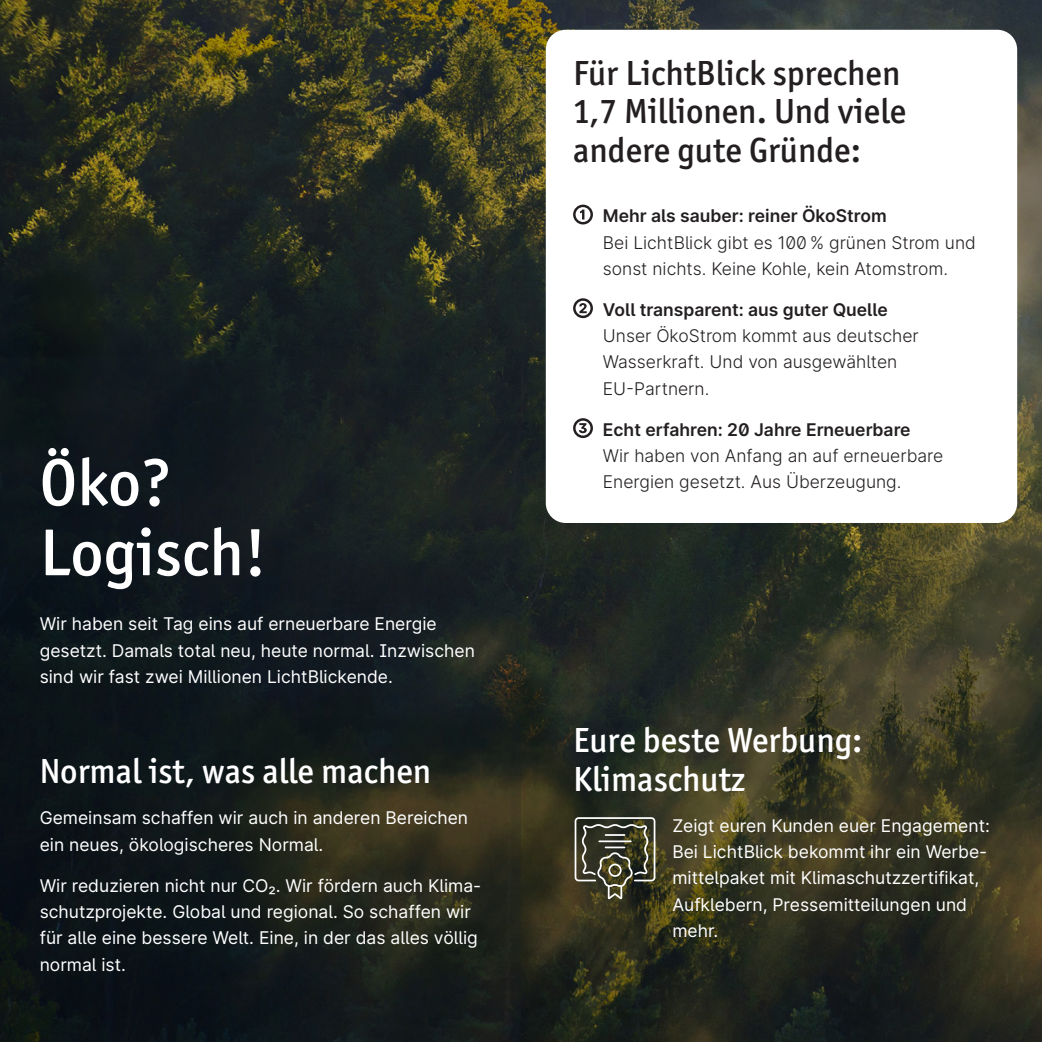
<style>
.page{position:relative;width:1042px;height:1042px;background:#fff}
.page>*{position:absolute;margin:0;border:0;box-sizing:border-box;transform-origin:0 0}
.t1{font:500 66.5px "Officina Sans ITC Std";color:#fff}
.t2{font:500 35px/38.5px "Officina Sans ITC Std";color:#231f20}
.t3{font:500 35px/38.5px "Officina Sans ITC Std";color:#fff}
.t4{font:17.5px/26.2px "Inter";color:#fff}
.t5{font:300 17.5px/26.2px "Inter";color:#231f20}
.s1{font-weight:600}
</style>
<div class="page">
<img style="left:0;top:0;width:1042px;height:1042px">
<div style="left:546px;top:30px;width:471px;height:493px;background:#fff;border-radius:20px"></div>
<svg style="left:573px;top:205px;width:20px;height:19px"></svg>
<svg style="left:573px;top:298px;width:20px;height:20px"></svg>
<svg style="left:573px;top:418px;width:20px;height:20px"></svg>
<div style="left:574px;top:817px;width:81px;height:64px;border:2px solid #fff;border-radius:3px"></div>
<svg style="left:580px;top:822px;width:70px;height:79px;background:#4f4f3d"></svg>
<div style="left:608px;top:863px;width:13px;height:14px;border:2px solid #fff;border-radius:50%"></div>
<svg style="left:0;top:357px;width:521px;height:685px;background:#151b1c"></svg>
<p class="t1" style="left:40px;top:443px;width:134px">Öko?</p>
<p class="t1" style="left:40px;top:513px;width:228px">Logisch!</p>
<p class="t4" style="left:40px;top:610px;width:437px">Wir haben seit Tag eins auf erneuerbare Energie gesetzt. Damals total neu, heute normal. Inzwischen sind wir fast zwei Millionen LichtBlickende.</p>
<p class="t3" style="left:40px;top:752px;width:393px">Normal ist, was alle machen</p>
<p class="t4" style="left:40px;top:804px;width:430px">Gemeinsam schaffen wir auch in anderen Bereichen ein neues, ökologischeres Normal.</p>
<p class="t4" style="left:40px;top:872px;width:443px">Wir reduzieren nicht nur CO₂. Wir fördern auch Klima&shy;schutzprojekte. Global und regional. So schaffen wir für alle eine bessere Welt. Eine, in der das alles völlig normal ist.</p>
<p class="t2" style="left:573px;top:54px;width:334px">Für LichtBlick sprechen<br>1,7 Millionen. Und viele andere gute Gründe:</p>
<p class="t5" style="left:603px;top:203px;width:374px"><span class="s1">Mehr als sauber: reiner ÖkoStrom<br></span>Bei LichtBlick gibt es 100 % grünen Strom und sonst nichts. Keine Kohle, kein Atomstrom.</p>
<p class="t5" style="left:603px;top:296px;width:317px"><span class="s1">Voll transparent: aus guter Quelle<br></span>Unser ÖkoStrom kommt aus deutscher<br>Wasserkraft. Und von ausgewählten<br>EU-Partnern.</p>
<p class="t5" style="left:603px;top:416px;width:342px"><span class="s1">Echt erfahren: 20 Jahre Erneuerbare<br></span>Wir haben von Anfang an auf erneuerbare<br>Energien gesetzt. Aus Überzeugung.</p>
<p class="t3" style="left:573px;top:721px;width:291px">Eure beste Werbung:<br>Klimaschutz</p>
<p class="t4" style="left:672px;top:812px;width:319px">Zeigt euren Kunden euer Engagement:<br>Bei LichtBlick bekommt ihr ein Werbe&shy;mittelpaket mit Klimaschutzzertifikat,<br>Aufklebern, Pressemitteilungen und mehr.</p>
</div>
